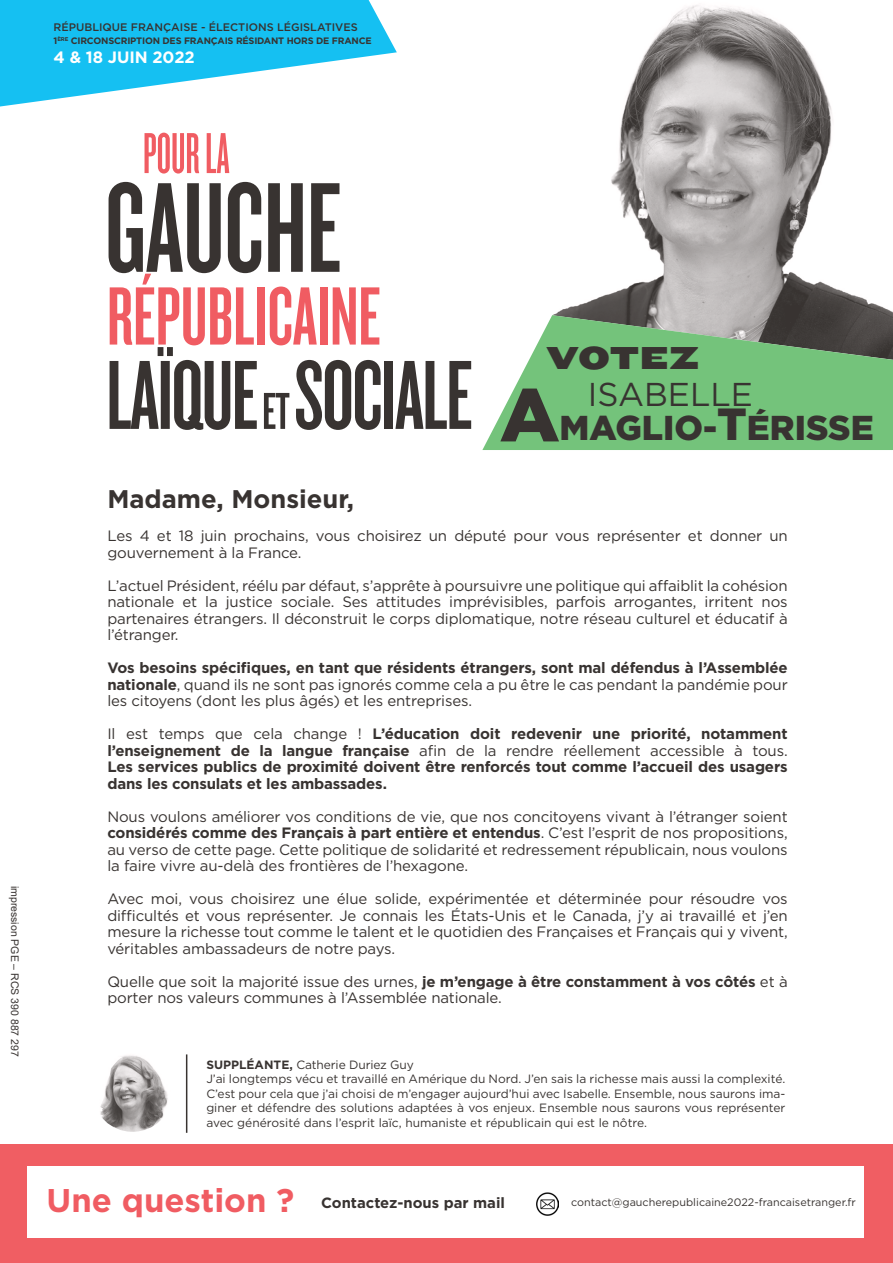
<style>
.page{position:relative;width:893px;height:1263px;background:#fff}
.page>*{position:absolute;margin:0;border:0;box-sizing:border-box;transform-origin:0 0}
.t1{font:133.05px "Knockout HTF47 Bantamweight";color:#383331}
.t2{font:102px "Knockout HTF47 Bantamweight";letter-spacing:-.015em;color:#383331}
.t3{font:85.8px "Knockout HTF47 Bantamweight";color:#f05c62}
.t4{font:60px "Knockout HTF46 Flyweight";color:#f05c62}
.t5{font:900 34.5px "Gotham";color:#383331}
.t6{font:33px "Gotham";color:#383331}
.t7{font:33px "Knockout HTF74 Full Sumo";letter-spacing:-.01em;color:#383331}
.t8{font:700 32.85px "Gotham";color:#f05c62}
.t9{font:700 25.5px "Gotham";color:#383331}
.t10{font:700 16.35px "Gotham";letter-spacing:-.005em;color:#fff}
.t11{font:15px/16.5px "Gotham";letter-spacing:-.01em;color:#383331;text-align:justify}
.t12{font:700 15px/16.5px "Gotham";letter-spacing:-.01em;color:#383331;text-align:justify}
.t13{font:700 14.85px "Gotham";color:#383331}
.t14{font:12px/14.4px "Gotham";color:#383331;text-align:justify}
.t15{font:500 10.95px "Gotham";color:#383331}
.t16{font:10.8px "Gotham";color:#383331}
.t17{font:10.5px "Arial";color:#383331}
.t18{font:700 9.3px "Gotham";letter-spacing:-.02em;color:#383331}
.s1{font-size:54px}
.s2{font-size:75px}
.s3{font-size:45px}
.s4{font-weight:700}
.s5{font-weight:400}
</style>
<div class="page">
<img style="left:553px;top:5px;width:340px;height:310px">
<svg style="left:482px;top:315px;width:411px;height:135px;fill:#74c37b"></svg>
<svg style="left:0;top:0;width:397px;height:107px"></svg>
<img style="left:93px;top:1053px;width:79px;height:79px;border-radius:39px">
<hr style="left:186px;top:1054px;width:1px;height:79px;background:#383331">
<div style="left:0;top:1145px;width:893px;height:118px;background:#f05e63"></div>
<div style="left:28px;top:1166px;width:836px;height:72px;background:#fff"></div>
<img style="left:537px;top:1192px;width:22px;height:23px">
<p class="t17" style="left:22px;top:886px;width:172px;rotate:90deg">impression PGE – RCS 390 887 297</p>
<p class="t15" style="left:54px;top:20px;width:306px">RÉPUBLIQUE FRANÇAISE - ÉLECTIONS LÉGISLATIVES</p>
<p class="t18" style="left:54px;top:34px;width:319px">1<sup>ÈRE</sup> CIRCONSCRIPTION DES FRANÇAIS RÉSIDANT HORS DE FRANCE</p>
<p class="t10" style="left:54px;top:47px;width:143px">4 &amp; 18 JUIN 2022</p>
<p class="t4" style="left:143px;top:124px;width:88px">POUR LA</p>
<p class="t1" style="left:105px;top:162px;width:238px">GAUCHE</p>
<p class="t3" style="left:107px;top:274px;width:275px">RÉPUBLICAINE</p>
<p class="t2" style="left:106px;top:345px;width:368px">LAÏQUE <span class="s1">ET</span> SOCIALE</p>
<p class="t7" style="left:546px;top:339px;width:154px">VOTEZ</p>
<p class="t5" style="left:500px;top:404px;width:375px"><span class="s2">A</span>MAGLIO-<span class="s3">T</span>ÉRISSE</p>
<p class="t6" style="left:588px;top:373px;width:167px">ISABELLE</p>
<p class="t9" style="left:107px;top:482px;width:248px">Madame, Monsieur,</p>
<p class="t11" style="left:107px;top:527px;width:682px">Les 4 et 18 juin prochains, vous choisirez un député pour vous représenter et donner un gouvernement à la France.</p>
<p class="t11" style="left:107px;top:577px;width:682px">L’actuel Président, réélu par défaut, s’apprête à poursuivre une politique qui affaiblit la cohésion nationale et la justice sociale. Ses attitudes imprévisibles, parfois arrogantes, irritent nos partenaires étrangers. Il déconstruit le corps diplomatique, notre réseau culturel et éducatif à l’étranger.</p>
<p class="t11" style="left:107px;top:659px;width:682px"><span class="s4">Vos besoins spécifiques, en tant que résidents étrangers, sont mal défendus à l’Assemblée nationale</span>, quand ils ne sont pas ignorés comme cela a pu être le cas pendant la pandémie pour les citoyens (dont les plus âgés) et les entreprises.</p>
<p class="t12" style="left:107px;top:726px;width:682px"><span class="s5">Il est temps que cela change !</span> L’éducation doit redevenir une priorité, notamment l’enseignement de la langue française <span class="s5">afin de la rendre réellement accessible à tous.<br></span>Les services publics de proximité doivent être renforcés tout comme l’accueil des usagers dans les consulats et les ambassades.</p>
<p class="t11" style="left:107px;top:808px;width:682px">Nous voulons améliorer vos conditions de vie, que nos concitoyens vivant à l’étranger soient <span class="s4">considérés comme des Français à part entière et entendus</span>. C’est l’esprit de nos propositions, au verso de cette page. Cette politique de solidarité et redressement républicain, nous voulons la faire vivre au-delà des frontières de l’hexagone.</p>
<p class="t11" style="left:107px;top:890px;width:682px">Avec moi, vous choisirez une élue solide, expérimentée et déterminée pour résoudre vos difficultés et vous représenter. Je connais les États-Unis et le Canada, j’y ai travaillé et j’en mesure la richesse tout comme le talent et le quotidien des Françaises et Français qui y vivent, véritables ambassadeurs de notre pays.</p>
<p class="t11" style="left:107px;top:973px;width:682px">Quelle que soit la majorité issue des urnes, <span class="s4">je m’engage à être constamment à vos côtés</span> et à porter nos valeurs communes à l’Assemblée nationale.</p>
<p class="t14" style="left:206px;top:1057px;width:209px"><span class="s4">SUPPLÉANTE,</span> Catherie Duriez Guy</p>
<p class="t14" style="left:206px;top:1072px;width:581px">J’ai longtemps vécu et travaillé en Amérique du Nord. J’en sais la richesse mais aussi la complexité.<br>C’est pour cela que j’ai choisi de m’engager aujourd’hui avec Isabelle. Ensemble, nous saurons ima&shy;giner et défendre des solutions adaptées à vos enjeux. Ensemble nous saurons vous représenter avec générosité dans l’esprit laïc, humaniste et républicain qui est le nôtre.</p>
<p class="t8" style="left:47px;top:1178px;width:249px">Une question ?</p>
<p class="t13" style="left:321px;top:1193px;width:186px">Contactez-nous par mail</p>
<p class="t16" style="left:571px;top:1195px;width:286px">contact@gaucherepublicaine2022-francaisetranger.fr</p>
</div>
